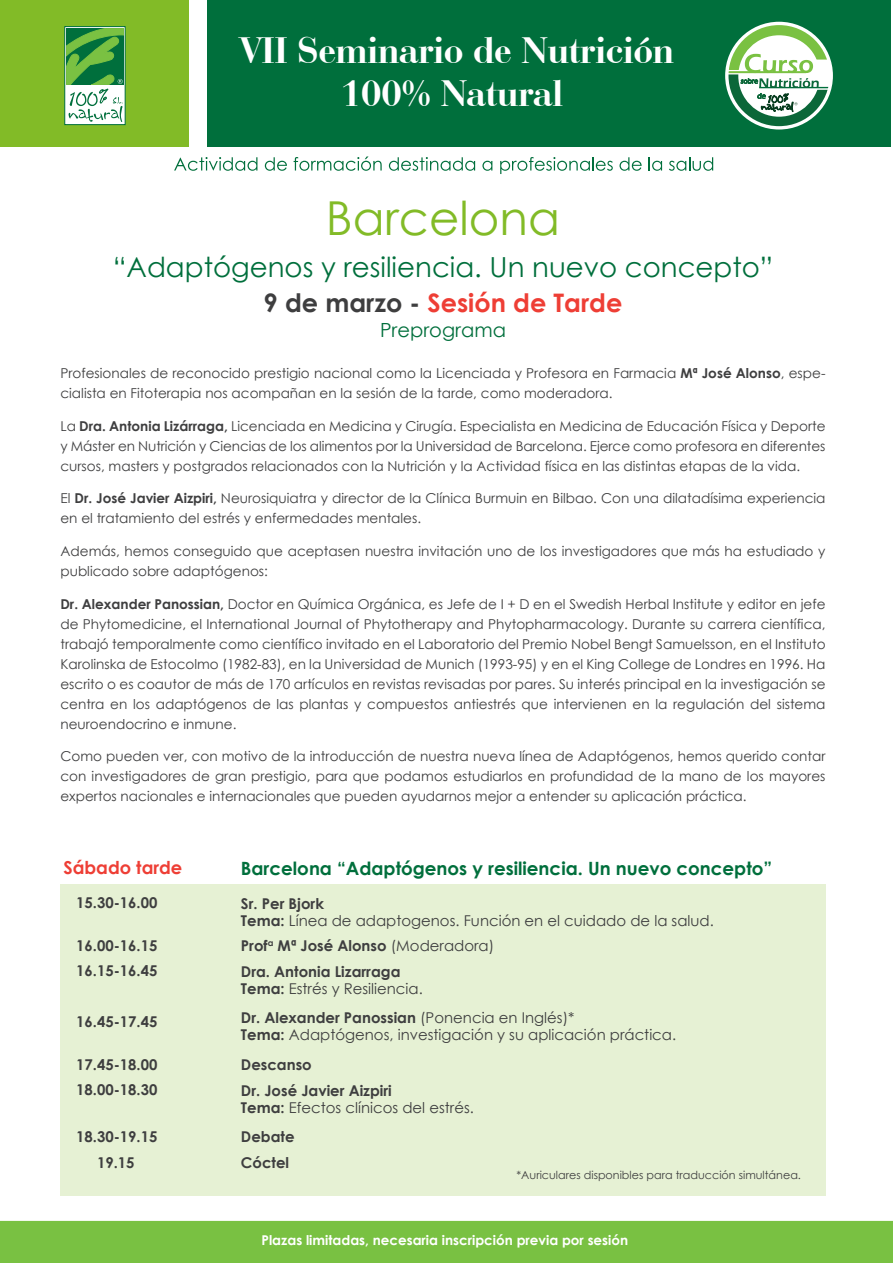
<style>
.page{position:relative;width:893px;height:1263px;background:#fff}
.page>*{position:absolute;margin:0;border:0;box-sizing:border-box;transform-origin:0 0}
.t1{font:46.8px "Century Gothic";color:#82bb27}
.t2{font:700 38.25px/42.5px "Bauer Bodoni BT";color:#fff;text-align:center}
.t3{font:27.6px "Century Gothic";color:#006f3c}
.t4{font:700 25.5px "Century Gothic";color:#ee3e35}
.t5{font:19.5px "Century Gothic";color:#006f3c}
.t6{font:700 18.3px "Century Gothic";color:#006f3c}
.t7{font:700 17.85px "Century Gothic";color:#ee3e35}
.t8{font:700 14.85px/25.5px "Century Gothic";color:#3e3e3f}
.t9{font:14.85px/29.7px "Century Gothic";color:#3e3e3f}
.t10{font:13.65px/20px "Century Gothic";color:#3e3e3f}
.t11{font:700 13.5px "Century Gothic";color:#fff}
.t12{font:11.1px "Century Gothic";color:#3e3e3f}
.s1{color:#3e3e3f}
.s2{font-weight:700}
.s3{font-weight:400}
</style>
<div class="page">
<div style="left:207px;top:0;width:683px;height:147px;background:#006f3c"></div>
<div style="left:0;top:0;width:189px;height:147px;background:#82bb27"></div>
<div style="left:0;top:1221px;width:893px;height:42px;background:#79c142"></div>
<svg style="left:725px;top:22px;width:108px;height:108px"></svg>
<svg style="left:728px;top:25px;width:102px;height:101px"></svg>
<div style="left:60px;top:884px;width:765px;height:311px;background:#e6f1d4"></div>
<svg style="left:174px;top:157px;width:83px;height:14px"></svg>
<svg style="left:265px;top:157px;width:22px;height:14px"></svg>
<svg style="left:294px;top:156px;width:88px;height:15px"></svg>
<svg style="left:389px;top:157px;width:86px;height:14px"></svg>
<svg style="left:482px;top:161px;width:10px;height:10px"></svg>
<svg style="left:500px;top:157px;width:113px;height:17px"></svg>
<svg style="left:619px;top:157px;width:23px;height:14px"></svg>
<svg style="left:649px;top:157px;width:13px;height:14px"></svg>
<svg style="left:669px;top:157px;width:44px;height:14px"></svg>
<div style="left:65px;top:26px;width:60px;height:99px;background:#fff;border:1px solid #006f3c"></div>
<svg style="left:66px;top:28px;width:57px;height:94px"></svg>
<h2 class="t2" style="left:240px;top:28px;width:436px">VII Seminario de Nutrición<br>100% Natural</h2>
<h1 class="t1" style="left:326px;top:185px;width:235px">Barcelona</h1>
<h3 class="t3" style="left:113px;top:248px;width:662px">“Adaptógenos y resiliencia. Un nuevo concepto”</h3>
<h3 class="t4" style="left:264px;top:283px;width:360px"><span class="s1">9 de marzo -</span> Sesión de Tarde</h3>
<h3 class="t5" style="left:380px;top:316px;width:127px">Preprograma</h3>
<p class="t10" style="left:60px;top:363px;width:766px">Profesionales de reconocido prestigio nacional como la Licenciada y Profesora en Farmacia <span class="s2">Mª José Alonso</span>, espe&shy;cialista en Fitoterapia nos acompañan en la sesión de la tarde, como moderadora.</p>
<p class="t10" style="left:60px;top:415px;width:767px;text-align:justify">La <span class="s2">Dra. Antonia Lizárraga,</span> Licenciada en Medicina y Cirugía. Especialista en Medicina de Educación Física y Deporte y Máster en Nutrición y Ciencias de los alimentos por la Universidad de Barcelona. Ejerce como profesora en diferentes cursos, masters y postgrados relacionados con la Nutrición y la Actividad física en las distintas etapas de la vida.</p>
<p class="t10" style="left:60px;top:488px;width:767px">El <span class="s2">Dr. José Javier Aizpiri,</span> Neurosiquiatra y director de la Clínica Burmuin en Bilbao. Con una dilatadísima experiencia en el tratamiento del estrés y enfermedades mentales.</p>
<p class="t10" style="left:60px;top:541px;width:767px">Además, hemos conseguido que aceptasen nuestra invitación uno de los investigadores que más ha estudiado y publicado sobre adaptógenos:</p>
<p class="t10" style="left:60px;top:594px;width:767px;text-align:justify"><span class="s2">Dr. Alexander Panossian,</span> Doctor en Química Orgánica, es Jefe de I + D en el Swedish Herbal Institute y editor en jefe de Phytomedicine, el International Journal of Phytotherapy and Phytopharmacology. Durante su carrera científica, trabajó temporalmente como científico invitado en el Laboratorio del Premio Nobel Bengt Samuelsson, en el Instituto Karolinska de Estocolmo (1982-83), en la Universidad de Munich (1993-95) y en el King College de Londres en 1996. Ha escrito o es coautor de más de 170 artículos en revistas revisadas por pares. Su interés principal en la investigación se centra en los adaptógenos de las plantas y compuestos antiestrés que intervienen en la regulación del sistema neuroendocrino e inmune.</p>
<p class="t10" style="left:60px;top:746px;width:767px;text-align:justify">Como pueden ver, con motivo de la introducción de nuestra nueva línea de Adaptógenos, hemos querido contar con investigadores de gran prestigio, para que podamos estudiarlos en profundidad de la mano de los mayores expertos nacionales e internacionales que pueden ayudarnos mejor a entender su aplicación práctica.</p>
<h3 class="t7" style="left:63px;top:854px;width:120px">Sábado tarde</h3>
<p class="t8" style="left:76px;top:889px;width:83px">15.30-16.00</p>
<p class="t8" style="left:76px;top:932px;width:83px">16.00-16.15<br>16.15-16.45</p>
<p class="t8" style="left:76px;top:1008px;width:83px">16.45-17.45</p>
<p class="t8" style="left:76px;top:1051px;width:83px">17.45-18.00<br>18.00-18.30</p>
<p class="t8" style="left:76px;top:1123px;width:83px;text-align:center">18.30-19.15<br>19.15</p>
<h3 class="t6" style="left:241px;top:854px;width:533px">Barcelona “Adaptógenos y resiliencia. Un nuevo concepto”</h3>
<p class="t9" style="left:241px;top:894px;width:474px;line-height:17px"><span class="s2">Sr. Per Bjork<br>Tema:</span> Línea de adaptogenos. Función en el cuidado de la salud.</p>
<p class="t8" style="left:241px;top:932px;width:255px">Prof<sup>a</sup> Mª José Alonso <span class="s3">(Moderadora)<br></span>Dra. Antonia Lizarraga</p>
<p class="t9" style="left:241px;top:973px;width:335px"><span class="s2">Tema:</span> Estrés y Resiliencia.<br><span class="s2">Dr. Alexander Panossian</span> (Ponencia en Inglés)*</p>
<p class="t9" style="left:241px;top:1020px;width:437px"><span class="s2">Tema:</span> Adaptógenos, investigación y su aplicación práctica.<br><span class="s2">Descanso</span></p>
<p class="t8" style="left:241px;top:1081px;width:234px;line-height:17px">Dr. José Javier Aizpiri<br>Tema: <span class="s3">Efectos clínicos del estrés.</span></p>
<p class="t8" style="left:241px;top:1124px;width:55px">Debate<br>Cóctel</p>
<p class="t12" style="left:517px;top:1167px;width:286px">*Auriculares disponibles para traducción simultánea.</p>
<p class="t11" style="left:261px;top:1229px;width:368px">Plazas limitadas, necesaria inscripción previa por sesión</p>
</div>
